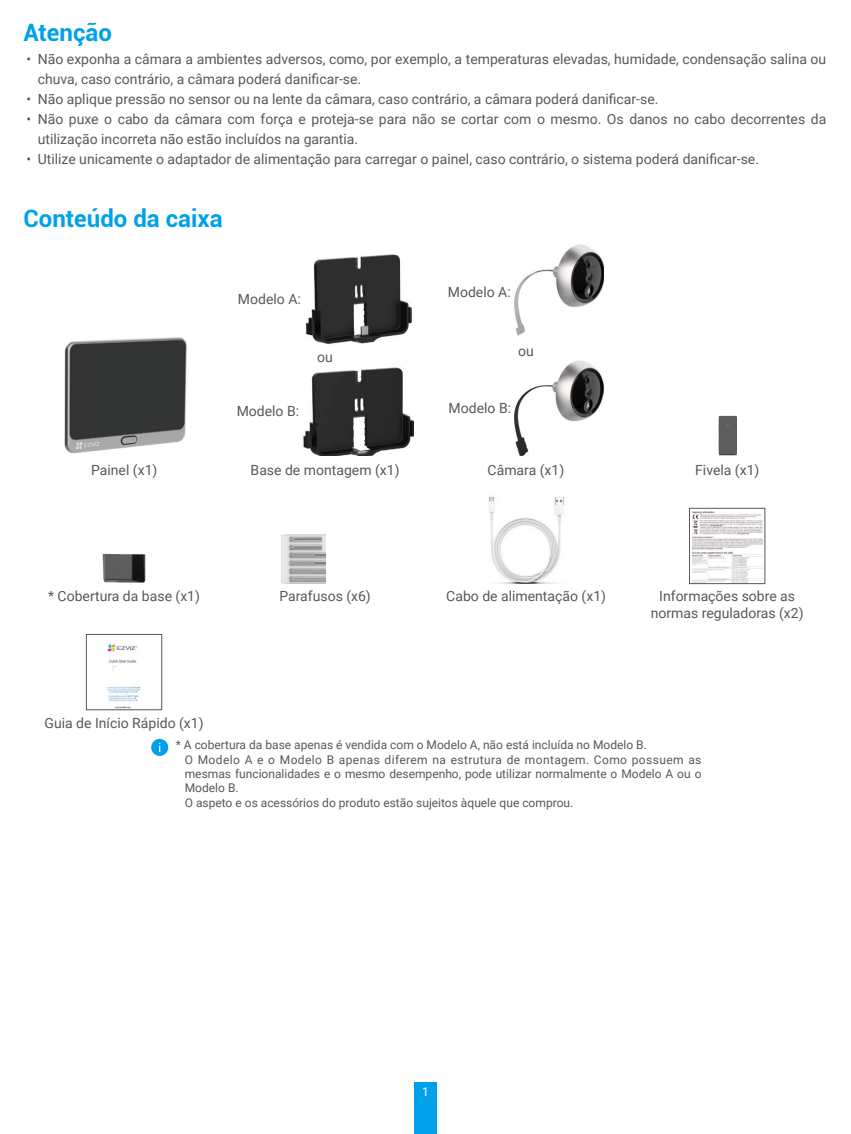
<style>
.page{position:relative;width:851px;height:1134px;background:#fff}
.page>*{position:absolute;margin:0;border:0;box-sizing:border-box;transform-origin:0 0}
.t1{font:700 24px "Roboto";color:#00a1e9}
.t2{font:14px/20px "Roboto";color:#595857}
.t3{font:12px/14.4px "Roboto";color:#595857}
.t4{font:12px "Roboto";color:#fff}
</style>
<div class="page">
<div style="left:414px;top:1083px;width:23px;height:51px;background:#00a1e9"></div>
<img style="left:64px;top:337px;width:123px;height:117px">
<img style="left:305px;top:254px;width:107px;height:90px">
<img style="left:303px;top:367px;width:110px;height:89px">
<img style="left:514px;top:245px;width:90px;height:91px">
<img style="left:514px;top:360px;width:89px;height:96px">
<img style="left:718px;top:416px;width:18px;height:40px">
<img style="left:102px;top:553px;width:44px;height:30px">
<img style="left:281px;top:535px;width:44px;height:49px">
<img style="left:489px;top:496px;width:76px;height:88px">
<img style="left:691px;top:511px;width:71px;height:71px">
<div style="left:689px;top:508px;width:75px;height:76px;border:1px solid #595857"></div>
<img style="left:106px;top:644px;width:35px;height:64px">
<div style="left:86px;top:634px;width:76px;height:76px;border:1px solid #595858"></div>
<div style="left:151px;top:739px;width:17px;height:17px;background:#00a1e9;border-radius:50%"></div>
<h1 class="t1" style="left:24px;top:15px;width:90px">Atenção</h1>
<p class="t2" style="left:38px;top:48px;width:790px;text-indent:-11px">• Não exponha a câmara a ambientes adversos, como, por exemplo, a temperaturas elevadas, humidade, condensação salina ou chuva, caso contrário, a câmara poderá danificar-se.</p>
<p class="t2" style="left:26px;top:89px;width:633px">• Não aplique pressão no sensor ou na lente da câmara, caso contrário, a câmara poderá danificar-se.</p>
<p class="t2" style="left:38px;top:109px;width:790px;text-indent:-11px">• Não puxe o cabo da câmara com força e proteja-se para não se cortar com o mesmo. Os danos no cabo decorrentes da utilização incorreta não estão incluídos na garantia.</p>
<p class="t2" style="left:26px;top:149px;width:734px">• Utilize unicamente o adaptador de alimentação para carregar o painel, caso contrário, o sistema poderá danificar-se.</p>
<h1 class="t1" style="left:24px;top:202px;width:201px">Conteúdo da caixa</h1>
<p class="t2" style="left:238px;top:289px;width:64px">Modelo A:</p>
<p class="t2" style="left:236px;top:401px;width:64px">Modelo B:</p>
<p class="t2" style="left:317px;top:346px;width:17px">ou</p>
<p class="t2" style="left:448px;top:281px;width:64px">Modelo A:</p>
<p class="t2" style="left:518px;top:340px;width:17px">ou</p>
<p class="t2" style="left:448px;top:398px;width:64px">Modelo B:</p>
<p class="t2" style="left:91px;top:459px;width:68px">Painel (x1)</p>
<p class="t2" style="left:250px;top:459px;width:150px">Base de montagem (x1)</p>
<p class="t2" style="left:487px;top:459px;width:78px">Câmara (x1)</p>
<p class="t2" style="left:695px;top:459px;width:66px">Fivela (x1)</p>
<p class="t2" style="left:48px;top:586px;width:153px">* Cobertura da base (x1)</p>
<p class="t2" style="left:279px;top:586px;width:93px">Parafusos (x6)</p>
<p class="t2" style="left:446px;top:586px;width:161px">Cabo de alimentação (x1)</p>
<p class="t2" style="left:650px;top:587px;width:154px;line-height:16.8px;text-align:center">Informações sobre as normas reguladoras (x2)</p>
<p class="t2" style="left:44px;top:712px;width:161px">Guia de Início Rápido (x1)</p>
<p class="t3" style="left:185px;top:737px;width:518px;text-indent:-9px">* A cobertura da base apenas é vendida com o Modelo A, não está incluída no Modelo B.<br>O Modelo A e o Modelo B apenas diferem na estrutura de montagem. Como possuem as mesmas funcionalidades e o mesmo desempenho, pode utilizar normalmente o Modelo A ou o Modelo B.<br>O aspeto e os acessórios do produto estão sujeitos àquele que comprou.</p>
<p class="t4" style="left:422px;top:1084px;width:8px">1</p>
</div>
